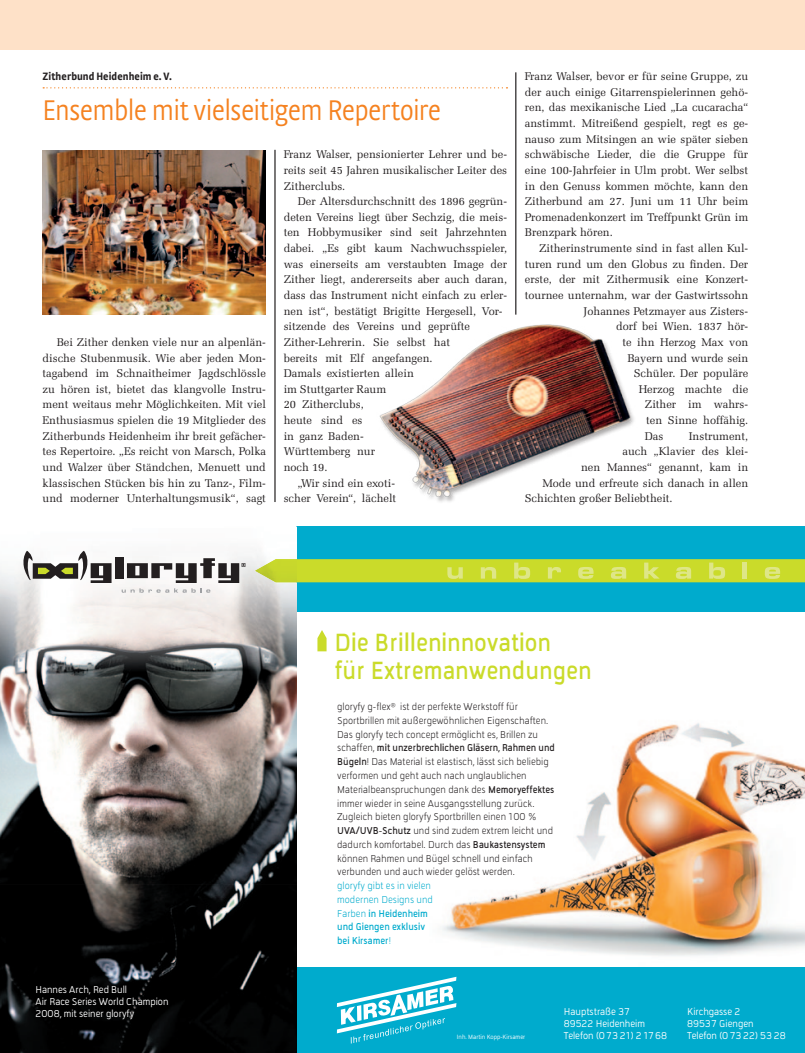
<style>
.page{position:relative;width:805px;height:1053px;background:#fff}
.page>*{position:absolute;margin:0;border:0;box-sizing:border-box;transform-origin:0 0}
.t1{font:300 30px "Strada Cond";letter-spacing:-.02em;color:#f58220}
.t2{font:700 25px/27.5px "Tirana OT";color:#cadb2a}
.t3{font:11.25px/15.6px "Zapf Elliptical 711 BT";color:#231f20;text-align:justify}
.t4{font:700 11.25px "Strada Cond";letter-spacing:.005em;color:#231f20}
.t5{font:300 10px/13.8px "Tirana OT";color:#231f20}
.t6{font:10px/12px "Tirana OT Regular";color:#fff}
.t7{font:300 10px/13.8px "Tirana OT";color:#00abcd}
.t8{font:6.25px "Tirana OT Regular";color:#fff}
.s1{font-weight:700}
</style>
<div class="page">
<div style="left:0;top:0;width:804px;height:50px;background:#fee1c8"></div>
<svg style="left:43px;top:87px;width:464px;height:1px"></svg>
<img style="left:43px;top:150px;width:223px;height:164px">
<hr style="left:275px;top:150px;width:1px;height:352px;background:#231f20">
<hr style="left:515px;top:72px;width:1px;height:242px;background:#231f20">
<img style="left:379px;top:306px;width:255px;height:196px">
<div style="left:297px;top:526px;width:507px;height:85px;background:#00abcd"></div>
<img style="left:442px;top:723px;width:362px;height:233px">
<div style="left:297px;top:967px;width:507px;height:85px;background:#00abcd"></div>
<svg style="left:337px;top:976px;width:119px;height:67px"></svg>
<img style="left:0;top:526px;width:297px;height:526px">
<div style="left:115px;top:557px;width:8px;height:21px;background:#231f20"></div>
<svg style="left:122px;top:558px;width:123px;height:34px"></svg>
<svg style="left:23px;top:550px;width:88px;height:33px"></svg>
<svg style="left:317px;top:630px;width:9px;height:21px"></svg>
<svg style="left:255px;top:559px;width:549px;height:23px;background:#cadb38"></svg>
<p class="t4" style="left:43px;top:69px;width:131px">Zitherbund Heidenheim e. V.</p>
<h1 class="t1" style="left:43px;top:94px;width:400px">Ensemble mit vielseitigem Repertoire</h1>
<p class="t3" style="left:43px;top:334px;width:225px;text-indent:14px">Bei Zither denken viele nur an alpenlän&shy;dische Stubenmusik. Wie aber jeden Mon&shy;tagabend im Schnaitheimer Jagdschlössle zu hören ist, bietet das klangvolle Instru&shy;ment weitaus mehr Möglichkeiten. Mit viel Enthusiasmus spielen die 19 Mitglieder des Zitherbunds Heidenheim ihr breit gefächer&shy;tes Repertoire. „Es reicht von Marsch, Polka und Walzer über Ständchen, Menuett und klassischen Stücken bis hin zu Tanz-, Film&shy;und moderner Unterhaltungsmusik“, sagt</p>
<p class="t3" style="left:283px;top:146px;width:225px">Franz Walser, pensionierter Lehrer und be&shy;reits seit 45 Jahren musikalischer Leiter des Zitherclubs.</p>
<p class="t3" style="left:298px;top:193px;width:211px">Der Altersdurchschnitt des 1896 gegrün-</p>
<p class="t3" style="left:283px;top:209px;width:225px">deten Vereins liegt über Sechzig, die meis-</p>
<p class="t3" style="left:283px;top:225px;width:225px">ten Hobbymusiker sind seit Jahrzehnten</p>
<p class="t3" style="left:283px;top:240px;width:225px">dabei. „Es gibt kaum Nachwuchsspieler,</p>
<p class="t3" style="left:283px;top:256px;width:225px">was einerseits am verstaubten Image der</p>
<p class="t3" style="left:283px;top:271px;width:225px">Zither liegt, andererseits aber auch daran,</p>
<p class="t3" style="left:283px;top:287px;width:225px">dass das Instrument nicht einfach zu erler-</p>
<p class="t3" style="left:283px;top:303px;width:220px">nen ist“, bestätigt Brigitte Hergesell, Vor-</p>
<p class="t3" style="left:283px;top:318px;width:188px">sitzende des Vereins und geprüfte</p>
<p class="t3" style="left:283px;top:334px;width:168px">Zither-Lehrerin. Sie selbst hat</p>
<p class="t3" style="left:283px;top:350px;width:150px">bereits mit Elf angefangen.</p>
<p class="t3" style="left:283px;top:365px;width:132px">Damals existierten allein</p>
<p class="t3" style="left:283px;top:381px;width:104px">im Stuttgarter Raum</p>
<p class="t3" style="left:283px;top:396px;width:81px">20 Zitherclubs,</p>
<p class="t3" style="left:283px;top:412px;width:80px">heute sind es</p>
<p class="t3" style="left:283px;top:428px;width:81px">in ganz Baden-</p>
<p class="t3" style="left:283px;top:443px;width:93px">Württemberg nur</p>
<p class="t3" style="left:283px;top:459px;width:45px">noch 19.</p>
<p class="t3" style="left:298px;top:475px;width:99px">„Wir sind ein exoti-</p>
<p class="t3" style="left:283px;top:490px;width:114px">scher Verein“, lächelt</p>
<p class="t3" style="left:524px;top:68px;width:225px">Franz Walser, bevor er für seine Gruppe, zu der auch einige Gitarrenspielerinnen gehö&shy;ren, das mexikanische Lied „La cucaracha“ anstimmt. Mitreißend gespielt, regt es ge&shy;nauso zum Mitsingen an wie später sieben schwäbische Lieder, die die Gruppe für eine 100-Jahrfeier in Ulm probt. Wer selbst in den Genuss kommen möchte, kann den Zitherbund am 27. Juni um 11 Uhr beim Promenadenkonzert im Treffpunkt Grün im Brenzpark hören.</p>
<p class="t3" style="left:539px;top:240px;width:211px">Zitherinstrumente sind in fast allen Kul-</p>
<p class="t3" style="left:524px;top:256px;width:225px">turen rund um den Globus zu finden. Der</p>
<p class="t3" style="left:524px;top:271px;width:225px">erste, der mit Zithermusik eine Konzert-</p>
<p class="t3" style="left:524px;top:287px;width:225px">tournee unternahm, war der Gastwirtssohn</p>
<p class="t3" style="left:583px;top:303px;width:166px">Johannes Petzmayer aus Zisters-</p>
<p class="t3" style="left:616px;top:318px;width:133px">dorf bei Wien. 1837 hör-</p>
<p class="t3" style="left:622px;top:334px;width:127px">te ihn Herzog Max von</p>
<p class="t3" style="left:627px;top:350px;width:122px">Bayern und wurde sein</p>
<p class="t3" style="left:633px;top:365px;width:116px">Schüler. Der populäre</p>
<p class="t3" style="left:638px;top:381px;width:111px">Herzog machte die</p>
<p class="t3" style="left:644px;top:396px;width:105px">Zither im wahrs-</p>
<p class="t3" style="left:646px;top:412px;width:103px">ten Sinne hoffähig.</p>
<p class="t3" style="left:644px;top:428px;width:20px">Das</p>
<p class="t3" style="left:688px;top:428px;width:61px">Instrument,</p>
<p class="t3" style="left:622px;top:443px;width:127px">auch „Klavier des klei-</p>
<p class="t3" style="left:581px;top:459px;width:168px">nen Mannes“ genannt, kam in</p>
<p class="t3" style="left:542px;top:475px;width:207px">Mode und erfreute sich danach in allen</p>
<p class="t3" style="left:524px;top:490px;width:149px">Schichten großer Beliebtheit.</p>
<p class="t6" style="left:35px;top:983px;width:134px">Hannes Arch, Red Bull<br>Air Race Series World Champion<br>2008, mit seiner gloryfy</p>
<h2 class="t2" style="left:334px;top:629px;width:258px">Die Brilleninnovation<br>für Extremanwendungen</h2>
<p class="t5" style="left:337px;top:700px;width:219px">gloryfy g-flex<sup>®</sup> ist der perfekte Werkstoff für Sportbrillen mit außergewöhnlichen Eigenschaften.<br>Das gloryfy tech concept ermöglicht es, Brillen zu schaffen, <span class="s1">mit unzerbrechlichen Gläsern, Rahmen und Bügeln</span>! Das Material ist elastisch, lässt sich beliebig verformen und geht auch nach unglaublichen Materialbeanspruchungen dank des <span class="s1">Memoryeffektes </span>immer wieder in seine Ausgangsstellung zurück.<br>Zugleich bieten gloryfy Sportbrillen einen 100 % <span class="s1">UVA/UVB-Schutz</span> und sind zudem extrem leicht und dadurch komfortabel. Durch das <span class="s1">Baukastensystem </span>können Rahmen und Bügel schnell und einfach verbunden und auch wieder gelöst werden.</p>
<p class="t7" style="left:337px;top:878px;width:97px">gloryfy gibt es in vielen modernen Designs und<br>Farben <span class="s1">in Heidenheim und Giengen exklusiv bei Kirsamer</span>!</p>
<p class="t6" style="left:563px;top:1005px;width:83px">Hauptstraße 37<br>89522 Heidenheim</p>
<p class="t8" style="left:457px;top:1032px;width:70px">Inh. Martin Kopp-Kirsamer</p>
<p class="t6" style="left:563px;top:1029px;width:105px">Telefon (0 73 21) 2 17 68</p>
<p class="t6" style="left:687px;top:1005px;width:100px">Kirchgasse 2<br>89537 Giengen<br>Telefon (0 73 22) 53 28</p>
</div>
